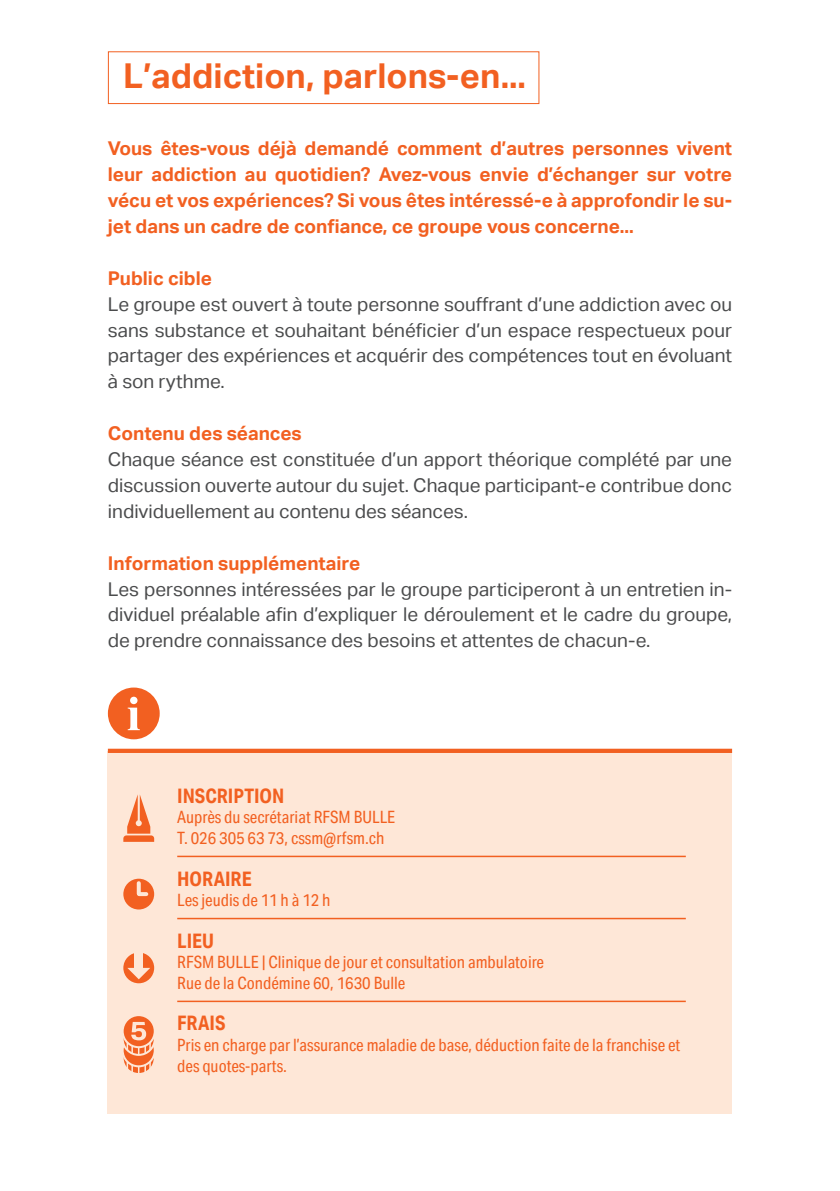
<style>
.page{position:relative;width:840px;height:1191px;background:#fff}
.page>*{position:absolute;margin:0;border:0;box-sizing:border-box;transform-origin:0 0}
.titre_2_barre_vide{font:700 34.2px "Aktiv Grotesk";color:#f26021}
.titre_texte_infos_so{font:700 20px "Aktiv Grotesk Cd";color:#f26021}
.texte_principal_vers{font:19px/25.8px "Aktiv Grotesk";color:#4b4c4d;text-align:justify}
.texte_principal_vers-2{font:700 19px/25.8px "Aktiv Grotesk";color:#f26021;text-align:justify}
.texte_infos_sous_bar{font:17px/20.6px "Aktiv Grotesk Cd";color:#f26021}
</style>
<div class="page">
<div style="left:108px;top:753px;width:623px;height:360px;background:#fee7d7"></div>
<hr style="left:177px;top:855px;width:508px;height:2px;background:#f26021">
<hr style="left:177px;top:917px;width:508px;height:2px;background:#f26021">
<hr style="left:177px;top:1000px;width:508px;height:2px;background:#f26021">
<div style="left:123px;top:878px;width:31px;height:31px;background:#f26021;border-radius:50%"></div>
<svg style="left:137px;top:883px;width:4px;height:10px"></svg>
<svg style="left:139px;top:892px;width:7px;height:4px"></svg>
<svg style="left:123px;top:1015px;width:32px;height:32px"></svg>
<div style="left:122px;top:1014px;width:34px;height:34px;border:2px solid #fee7d7;border-radius:50%"></div>
<svg style="left:121px;top:1022px;width:36px;height:54px"></svg>
<div style="left:108px;top:748px;width:623px;height:5px;background:#f26021"></div>
<div style="left:108px;top:687px;width:52px;height:52px;background:#f26021;border-radius:50%"></div>
<svg style="left:128px;top:696px;width:12px;height:34px"></svg>
<svg style="left:123px;top:794px;width:31px;height:48px"></svg>
<div style="left:108px;top:51px;width:431px;height:53px;border:1px solid #f26021"></div>
<svg style="left:123px;top:952px;width:31px;height:31px"></svg>
<svg style="left:127px;top:968px;width:23px;height:11px"></svg>
<div style="left:135px;top:949px;width:8px;height:19px;background:#fee7d7"></div>
<p class="titre_2_barre_vide" style="left:123px;top:56px;width:404px">L’addiction, parlons-en...</p>
<p class="texte_principal_vers-2" style="left:108px;top:136px;width:625px">Vous êtes-vous déjà demandé comment d’autres personnes vivent leur addiction au quotidien? Avez-vous envie d’échanger sur votre vécu et vos expériences? Si vous êtes intéressé-e à approfondir le su&shy;jet dans un cadre de confiance, ce groupe vous concerne...</p>
<p class="texte_principal_vers-2" style="left:108px;top:265px;width:106px">Public cible</p>
<p class="texte_principal_vers" style="left:108px;top:291px;width:625px">Le groupe est ouvert à toute personne souffrant d’une addiction avec ou sans substance et souhaitant bénéficier d’un espace respectueux pour partager des expériences et acquérir des compétences tout en évoluant à son rythme.</p>
<p class="texte_principal_vers-2" style="left:108px;top:421px;width:195px">Contenu des séances</p>
<p class="texte_principal_vers" style="left:108px;top:446px;width:625px">Chaque séance est constituée d’un apport théorique complété par une discussion ouverte autour du sujet. Chaque participant-e contribue donc individuellement au contenu des séances.</p>
<p class="texte_principal_vers-2" style="left:108px;top:550px;width:254px">Information supplémentaire</p>
<p class="texte_principal_vers" style="left:108px;top:576px;width:625px">Les personnes intéressées par le groupe participeront à un entretien in&shy;dividuel préalable afin d’expliquer le déroulement et le cadre du groupe, de prendre connaissance des besoins et attentes de chacun-e.</p>
<p class="titre_texte_infos_so" style="left:177px;top:783px;width:108px">INSCRIPTION</p>
<p class="texte_infos_sous_bar" style="left:177px;top:807px;width:219px">Auprès du secrétariat RFSM BULLE</p>
<p class="texte_infos_sous_bar" style="left:177px;top:827px;width:208px">T. 026 305 63 73, cssm@rfsm.ch</p>
<p class="titre_texte_infos_so" style="left:177px;top:866px;width:76px">HORAIRE</p>
<p class="texte_infos_sous_bar" style="left:177px;top:889px;width:155px">Les jeudis de 11 h à 12 h</p>
<p class="titre_texte_infos_so" style="left:177px;top:928px;width:38px">LIEU</p>
<p class="texte_infos_sous_bar" style="left:177px;top:952px;width:368px">RFSM BULLE | Clinique de jour et consultation ambulatoire</p>
<p class="texte_infos_sous_bar" style="left:177px;top:972px;width:229px">Rue de la Condémine 60, 1630 Bulle</p>
<p class="titre_texte_infos_so" style="left:177px;top:1011px;width:50px">FRAIS</p>
<p class="texte_infos_sous_bar" style="left:177px;top:1034px;width:504px">Pris en charge par l’assurance maladie de base, déduction faite de la franchise et des quotes-parts.</p>
</div>
